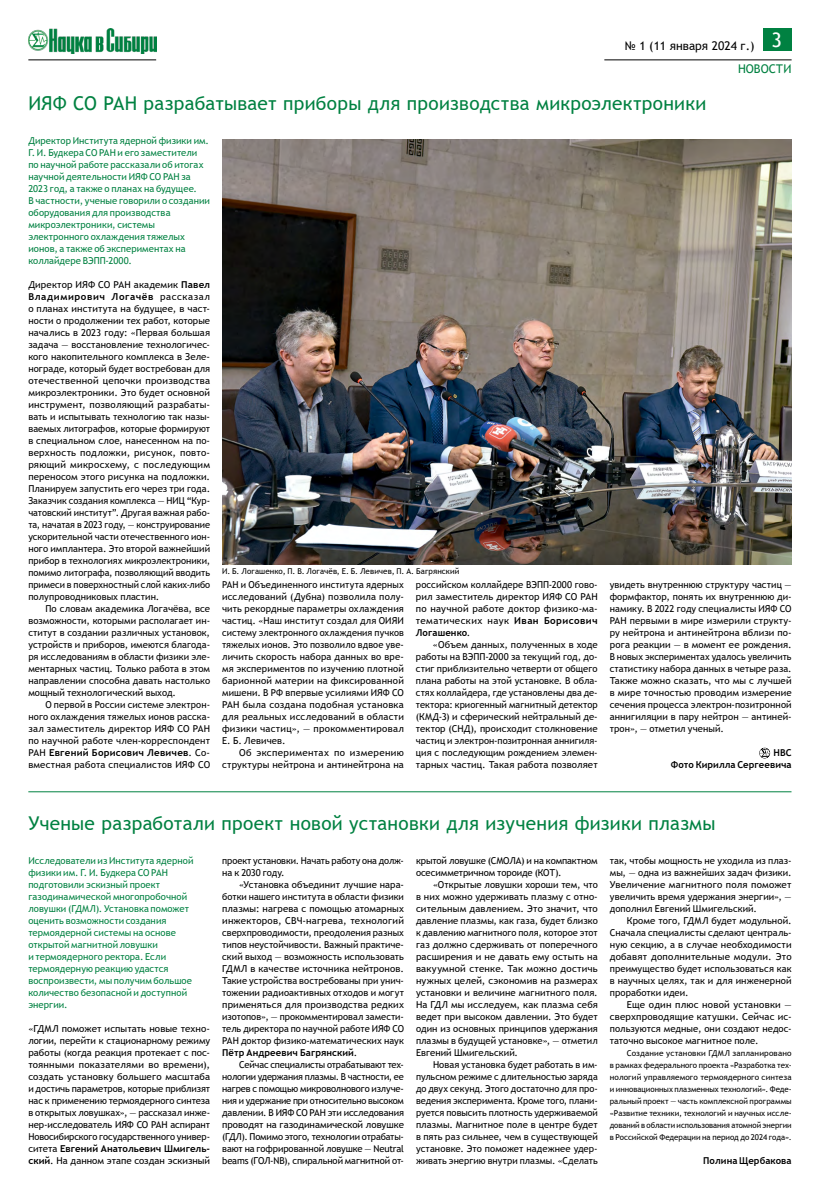
<style>
.page{position:relative;width:820px;height:1191px;background:#fff}
.page>*{position:absolute;margin:0;border:0;box-sizing:border-box;transform-origin:0 0}
.t1{font:19px "Trebuchet MS";letter-spacing:.015em;color:#008141}
.t2{font:12px "Trebuchet MS";color:#000}
.t3{font:12px "Trebuchet MS";color:#008141}
.t4{font:9.5px/12px "Trebuchet MS";letter-spacing:.005em;color:#000;text-align:justify}
.t5{font:9.5px/12px "Trebuchet MS";letter-spacing:.005em;color:#008141}
.t6{font:700 9.5px/12px "Trebuchet MS";letter-spacing:.01em;color:#000;text-align:right}
.t7{font:8px/12px "Trebuchet MS";color:#000;text-align:justify}
.s1{font-weight:700}
</style>
<div class="page">
<div style="left:762px;top:28px;width:29px;height:23px;background:#008141"></div>
<hr style="left:604px;top:60px;width:187px;height:1px;background:#000">
<img style="left:28px;top:28px;width:128px;height:25px">
<hr style="left:28px;top:60px;width:128px;height:1px;background:#000">
<hr style="left:28px;top:791px;width:763px;height:1px;background:#008141">
<svg style="left:759px;top:747px;width:10px;height:11px"></svg>
<img style="left:222px;top:139px;width:569px;height:425px">
<p class="t2" style="left:624px;top:38px;width:159px">№ 1 (11 января 2024 г.) <sup>3</sup></p>
<h1 class="t1" style="left:28px;top:91px;width:679px">ИЯФ СО РАН разрабатывает приборы для производства микроэлектроники</h1>
<p class="t3" style="left:737px;top:61px;width:55px">НОВОСТИ</p>
<p class="t5" style="left:28px;top:135px;width:183px">Директор Института ядерной физики им.<br>Г. И. Будкера СО РАН и его заместители по научной работе рассказали об итогах научной деятельности ИЯФ СО РАН за 2023 год, а также о планах на будущее.<br>В частности, ученые говорили о создании оборудования для производства микроэлектроники, системы электронного охлаждения тяжелых ионов, а также об экспериментах на коллайдере ВЭПП-2000.</p>
<p class="t4" style="left:28px;top:279px;width:183px">Директор ИЯФ СО РАН академик <span class="s1">Павел Владимирович Логачёв</span> рассказал о планах института на будущее, в част&shy;ности о продолжении тех работ, которые начались в 2023 году: «Первая большая задача — восстановление технологичес&shy;кого накопительного комплекса в Зеле&shy;нограде, который будет востребован для отечественной цепочки производства микроэлектроники. Это будет основной инструмент, позволяющий разрабаты&shy;вать и испытывать технологию так назы&shy;ваемых литографов, которые формируют в специальном слое, нанесенном на по&shy;верхность подложки, рисунок, повто&shy;ряющий микросхему, с последующим переносом этого рисунка на подложки.<br>Планируем запустить его через три года.<br>Заказчик создания комплекса — НИЦ “Кур&shy;чатовский институт”. Другая важная рабо&shy;та, начатая в 2023 году, — конструирование ускорительной части отечественного ион&shy;ного имплантера. Это второй важнейший прибор в технологиях микроэлектроники, помимо литографа, позволяющий вводить примеси в поверхностный слой каких-либо полупроводниковых пластин.</p>
<p class="t4" style="left:28px;top:603px;width:183px;text-indent:17px">По словам академика Логачёва, все возможности, которыми располагает ин&shy;ститут в создании различных установок, устройств и приборов, имеются благода&shy;ря исследованиям в области физики эле&shy;ментарных частиц. Только работа в этом направлении способна давать настолько мощный технологический выход.</p>
<p class="t4" style="left:28px;top:699px;width:183px;text-indent:17px">О первой в России системе электрон&shy;ного охлаждения тяжелых ионов расска&shy;зал заместитель директор ИЯФ СО РАН по научной работе член-корреспондент РАН <span class="s1">Евгений Борисович Левичев</span>. Со&shy;вместная работа специалистов ИЯФ СО</p>
<p class="t7" style="left:222px;top:565px;width:239px">И. Б. Логашенко, П. В. Логачёв, Е. Б. Левичев, П. А. Багрянский</p>
<p class="t4" style="left:222px;top:579px;width:183px">РАН и Объединенного института ядерных исследований (Дубна) позволила полу&shy;чить рекордные параметры охлаждения частиц. «Наш институт создал для ОИЯИ систему электронного охлаждения пучков тяжелых ионов. Это позволило вдвое уве&shy;личить скорость набора данных во вре&shy;мя экспериментов по изучению плотной барионной материи на фиксированной мишени. В РФ впервые усилиями ИЯФ СО РАН была создана подобная установка для реальных исследований в области физики частиц», — прокомментировал Е. Б. Левичев.</p>
<p class="t4" style="left:222px;top:747px;width:183px;text-align:right">Об экспериментах по измерению структуры нейтрона и антинейтрона на</p>
<p class="t4" style="left:416px;top:579px;width:183px">российском коллайдере ВЭПП-2000 гово&shy;рил заместитель директор ИЯФ СО РАН по научной работе доктор физико-ма&shy;тематических наук <span class="s1">Иван Борисович Логашенко</span>.</p>
<p class="t4" style="left:416px;top:639px;width:183px;text-indent:17px">«Объем данных, полученных в ходе работы на ВЭПП-2000 за текущий год, до&shy;стиг приблизительно четверти от общего плана работы на этой установке. В обла&shy;стях коллайдера, где установлены два де&shy;тектора: криогенный магнитный детектор (КМД-3) и сферический нейтральный де&shy;тектор (СНД), происходит столкновение частиц и электрон-позитронная аннигиля&shy;ция с последующим рождением элемен&shy;тарных частиц. Такая работа позволяет</p>
<p class="t4" style="left:609px;top:579px;width:183px">увидеть внутреннюю структуру частиц — формфактор, понять их внутреннюю ди&shy;намику. В 2022 году специалисты ИЯФ СО РАН первыми в мире измерили структу&shy;ру нейтрона и антинейтрона вблизи по&shy;рога реакции — в момент ее рождения.<br>В новых экспериментах удалось увеличить статистику набора данных в четыре раза.<br>Также можно сказать, что мы с лучшей в мире точностью проводим измерение сечения процесса электрон-позитронной аннигиляции в пару нейтрон — антиней&shy;трон», — отметил ученый.</p>
<p class="t6" style="left:670px;top:747px;width:122px">НВС<br>Фото Кирилла Сергеевича</p>
<h1 class="t1" style="left:28px;top:811px;width:688px">Ученые разработали проект новой установки для изучения физики плазмы</h1>
<p class="t5" style="left:28px;top:855px;width:166px">Исследователи из Института ядерной физики им. Г. И. Будкера СО РАН подготовили эскизный проект газодинамической многопробочной ловушки (ГДМЛ). Установка поможет оценить возможности создания термоядерной системы на основе открытой магнитной ловушки<br>и термоядерного ректора. Если термоядерную реакцию удастся воспроизвести, мы получим большое количество безопасной и доступной энергии.</p>
<p class="t4" style="left:28px;top:1023px;width:183px">«ГДМЛ поможет испытать новые техно&shy;логии, перейти к стационарному режиму работы (когда реакция протекает с пос&shy;тоянными показателями во времени), создать установку большего масштаба и достичь параметров, которые приблизят нас к применению термоядерного синтеза в открытых ловушках», — рассказал инже&shy;нер-исследователь ИЯФ СО РАН аспирант Новосибирского государственного универ&shy;ситета <span class="s1">Евгений Анатольевич Шмигель&shy;ский</span>. На данном этапе создан эскизный</p>
<p class="t4" style="left:222px;top:855px;width:183px">проект установки. Начать работу она долж&shy;на к 2030 году.</p>
<p class="t4" style="left:222px;top:879px;width:183px;text-indent:17px">«Установка объединит лучшие нара&shy;ботки нашего института в области физики плазмы: нагрева с помощью атомарных инжекторов, СВЧ-нагрева, технологий сверхпроводимости, преодоления разных типов неустойчивости. Важный практиче&shy;ский выход — возможность использовать ГДМЛ в качестве источника нейтронов.<br>Такие устройства востребованы при унич&shy;тожении радиоактивных отходов и могут применяться для производства редких изотопов», — прокомментировал замести&shy;тель директора по научной работе ИЯФ СО РАН доктор физико-математических наук <span class="s1">Пётр Андреевич Багрянский</span>.</p>
<p class="t4" style="left:222px;top:1059px;width:183px;text-indent:17px">Сейчас специалисты отрабатывают тех&shy;нологии удержания плазмы. В частности, ее нагрев с помощью микроволнового излуче&shy;ния и удержание при относительно высоком давлении. В ИЯФ СО РАН эти исследования проводят на газодинамической ловушке (ГДЛ). Помимо этого, технологии отрабаты&shy;вают на гофрированной ловушке — Neutral beams (ГОЛ-NB), спиральной магнитной от-</p>
<p class="t4" style="left:416px;top:855px;width:183px">крытой ловушке (СМОЛА) и на компактном осесимметричном тороиде (КОТ).</p>
<p class="t4" style="left:416px;top:879px;width:183px;text-indent:17px">«Открытые ловушки хороши тем, что в них можно удерживать плазму с отно&shy;сительным давлением. Это значит, что давление плазмы, как газа, будет близко к давлению магнитного поля, которое этот газ должно сдерживать от поперечного расширения и не давать ему остыть на вакуумной стенке. Так можно достичь нужных целей, сэкономив на размерах установки и величине магнитного поля.<br>На ГДЛ мы исследуем, как плазма себя ведет при высоком давлении. Это будет один из основных принципов удержания плазмы в будущей установке», — отметил Евгений Шмигельский.</p>
<p class="t4" style="left:416px;top:1059px;width:183px;text-indent:17px">Новая установка будет работать в им&shy;пульсном режиме с длительностью заряда до двух секунд. Этого достаточно для про&shy;ведения эксперимента. Кроме того, плани&shy;руется повысить плотность удерживаемой плазмы. Магнитное поле в центре будет в пять раз сильнее, чем в существующей установке. Это поможет надежнее удер&shy;живать энергию внутри плазмы. «Сделать</p>
<p class="t4" style="left:609px;top:855px;width:183px">так, чтобы мощность не уходила из плаз&shy;мы, — одна из важнейших задач физики.<br>Увеличение магнитного поля поможет увеличить время удержания энергии», — дополнил Евгений Шмигельский.</p>
<p class="t4" style="left:609px;top:915px;width:183px;text-indent:17px">Кроме того, ГДМЛ будет модульной.<br>Сначала специалисты сделают централь&shy;ную секцию, а в случае необходимости добавят дополнительные модули. Это преимущество будет использоваться как в научных целях, так и для инженерной проработки идеи.</p>
<p class="t4" style="left:609px;top:999px;width:183px;text-indent:17px">Еще один плюс новой установки — сверхпроводящие катушки. Сейчас ис&shy;пользуются медные, они создают недос&shy;таточно высокое магнитное поле.</p>
<p class="t7" style="left:609px;top:1047px;width:183px;text-indent:17px">Создание установки ГДМЛ запланировано в рамках федерального проекта «Разработка тех&shy;нологий управляемого термоядерного синтеза и инновационных плазменных технологий». Феде&shy;ральный проект — часть комплексной программы «Развитие техники, технологий и научных иссле&shy;дований в области использования атомной энергии в Российской Федерации на период до 2024 года».</p>
<p class="t6" style="left:703px;top:1155px;width:90px">Полина Щербакова</p>
</div>
